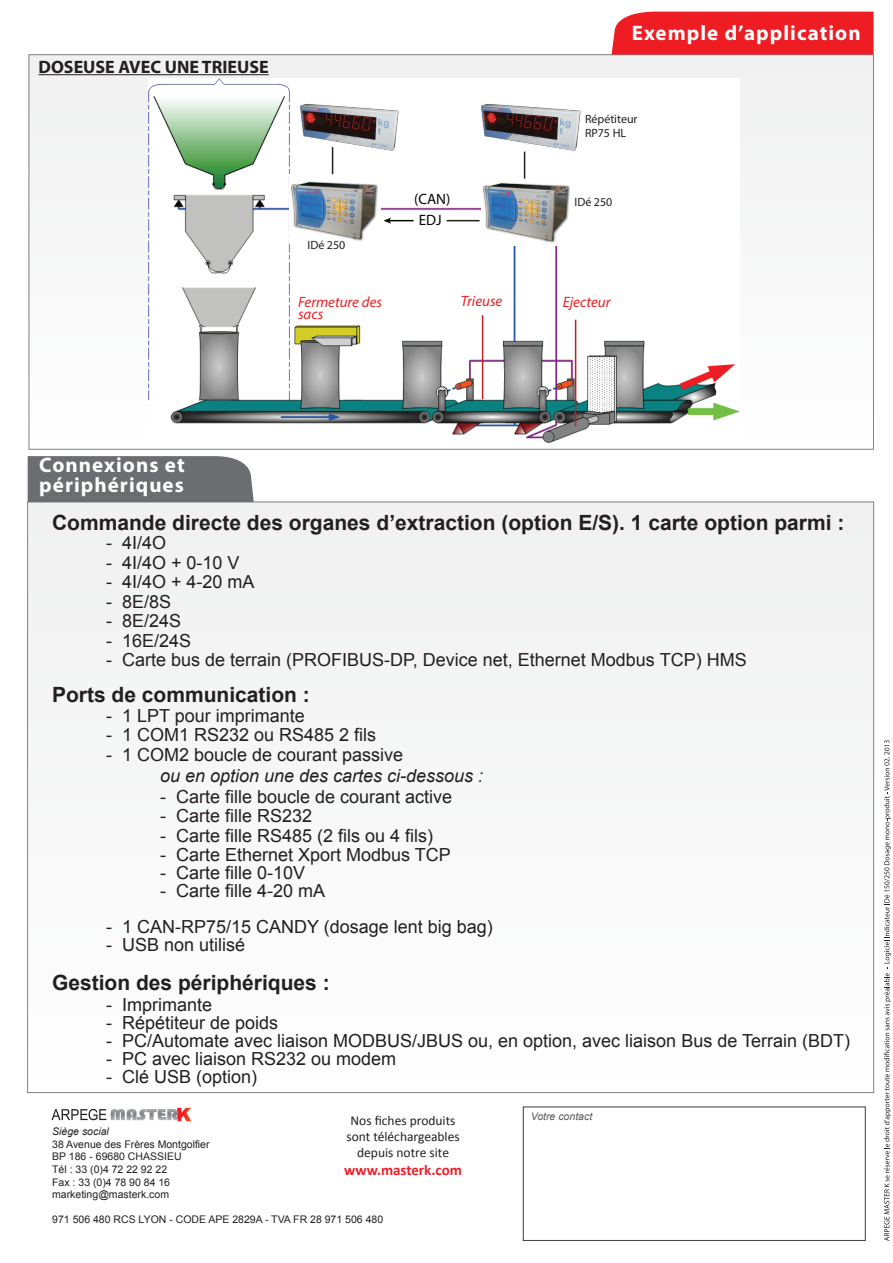
<style>
.page{position:relative;width:893px;height:1263px;background:#fff}
.page>*{position:absolute;margin:0;border:0;box-sizing:border-box;transform-origin:0 0}
.t1{font:700 21px "Arial";color:#231f20}
.t2{font:700 21px/19.5px "Myriad Pro";letter-spacing:.05em;color:#fff}
.t3{font:18px "Arial";color:#231f20}
.t4{font:italic 18px "Arial";color:#231f20}
.t5{font:700 18px "Myriad Pro";color:#231f20}
.t6{font:italic 15px/12px "Myriad Pro";color:#ee1f23}
.t7{font:700 15px "Calibri";color:#ee1d27}
.t8{font:15px "Myriad Pro";color:#040503}
.t9{font:13.5px/16.2px "Calibri";color:#231f20;text-align:center}
.t10{font:12px/14.4px "Myriad Pro";color:#231f20}
.t11{font:10.5px/12.6px "Arial";color:#231f20}
.t12{font:italic 10.5px "Arial";color:#57585a}
.t13{font:italic 10.5px "Arial";color:#231f20}
</style>
<div class="page">
<div style="left:29px;top:55px;width:844px;height:394px;background:#f6f6f7"></div>
<div style="left:612px;top:12px;width:262px;height:43px;background:#ee1d23"></div>
<div style="left:28px;top:502px;width:846px;height:590px;background:#f7f7f8"></div>
<div style="left:28px;top:456px;width:226px;height:46px;background:#6c6d70"></div>
<hr style="left:39px;top:74px;width:230px;height:1px;background:#231f20">
<img style="left:148px;top:78px;width:591px;height:365px">
<img style="left:283px;top:172px;width:105px;height:79px">
<img style="left:475px;top:174px;width:105px;height:78px">
<img style="left:296px;top:87px;width:108px;height:81px">
<img style="left:478px;top:87px;width:107px;height:81px">
<svg style="left:332px;top:147px;width:1px;height:27px"></svg>
<svg style="left:524px;top:152px;width:1px;height:27px"></svg>
<hr style="left:483px;top:315px;width:1px;height:84px;background:#e8b1b2">
<hr style="left:482px;top:315px;width:1px;height:84px;background:#bf2025">
<svg style="left:576px;top:320px;width:1px;height:106px"></svg>
<hr style="left:575px;top:320px;width:1px;height:106px;background:#bf2025">
<svg style="left:384px;top:218px;width:30px;height:6px"></svg>
<hr style="left:447px;top:220px;width:33px;height:1px;background:#231f20">
<svg style="left:52px;top:1109px;width:54px;height:11px"></svg>
<img style="left:111px;top:1109px;width:14px;height:11px">
<svg style="left:126px;top:1108px;width:66px;height:13px"></svg>
<svg style="left:884px;top:740px;width:7px;height:501px"></svg>
<p class="t5" style="left:39px;top:55px;width:232px">DOSEUSE AVEC UNE TRIEUSE</p>
<p class="t2" style="left:632px;top:23px;width:230px">Exemple d’application</p>
<p class="t10" style="left:307px;top:238px;width:39px">IDé 250</p>
<p class="t8" style="left:414px;top:189px;width:38px">(CAN)</p>
<p class="t8" style="left:419px;top:210px;width:24px">EDJ</p>
<p class="t10" style="left:585px;top:112px;width:54px">Répétiteur<br>RP75 HL</p>
<p class="t10" style="left:574px;top:195px;width:39px">IDé 250</p>
<p class="t6" style="left:298px;top:296px;width:86px">Fermeture des sacs</p>
<p class="t6" style="left:461px;top:294px;width:43px">Trieuse</p>
<p class="t6" style="left:563px;top:296px;width:49px">Ejecteur</p>
<p class="t2" style="left:39px;top:455px;width:147px">Connexions et périphériques</p>
<p class="t1" style="left:52px;top:508px;width:794px">Commande directe des organes d’extraction (option E/S). 1 carte option parmi :</p>
<p class="t3" style="left:106px;top:531px;width:62px">- 4I/4O</p>
<p class="t3" style="left:106px;top:551px;width:135px">- 4I/4O + 0-10 V</p>
<p class="t3" style="left:106px;top:570px;width:150px">- 4I/4O + 4-20 mA</p>
<p class="t3" style="left:106px;top:590px;width:67px">- 8E/8S</p>
<p class="t3" style="left:106px;top:609px;width:77px">- 8E/24S</p>
<p class="t3" style="left:106px;top:629px;width:87px">- 16E/24S</p>
<p class="t3" style="left:106px;top:648px;width:642px">- Carte bus de terrain (PROFIBUS-DP, Device net, Ethernet Modbus TCP) HMS</p>
<p class="t1" style="left:52px;top:681px;width:259px">Ports de communication :</p>
<p class="t3" style="left:106px;top:704px;width:200px">- 1 LPT pour imprimante</p>
<p class="t3" style="left:106px;top:723px;width:272px">- 1 COM1 RS232 ou RS485 2 fils</p>
<p class="t3" style="left:106px;top:743px;width:299px">- 1 COM2 boucle de courant passive</p>
<p class="t4" style="left:160px;top:764px;width:325px">ou en option une des cartes ci-dessous :</p>
<p class="t3" style="left:160px;top:785px;width:294px">- Carte fille boucle de courant active</p>
<p class="t3" style="left:160px;top:804px;width:154px">- Carte fille RS232</p>
<p class="t3" style="left:160px;top:824px;width:275px">- Carte fille RS485 (2 fils ou 4 fils)</p>
<p class="t3" style="left:160px;top:842px;width:292px">- Carte Ethernet Xport Modbus TCP</p>
<p class="t3" style="left:160px;top:860px;width:147px">- Carte fille 0-10V</p>
<p class="t3" style="left:160px;top:878px;width:167px">- Carte fille 4-20 mA</p>
<p class="t3" style="left:106px;top:914px;width:388px">- 1 CAN-RP75/15 CANDY (dosage lent big bag)</p>
<p class="t3" style="left:106px;top:932px;width:141px">- USB non utilisé</p>
<p class="t1" style="left:52px;top:968px;width:279px">Gestion des périphériques :</p>
<p class="t3" style="left:106px;top:992px;width:108px">- Imprimante</p>
<p class="t3" style="left:106px;top:1010px;width:174px">- Répétiteur de poids</p>
<p class="t3" style="left:106px;top:1028px;width:745px">- PC/Automate avec liaison MODBUS/JBUS ou, en option, avec liaison Bus de Terrain (BDT)</p>
<p class="t3" style="left:106px;top:1046px;width:292px">- PC avec liaison RS232 ou modem</p>
<p class="t3" style="left:106px;top:1064px;width:153px">- Clé USB (option)</p>
<p class="t9" style="left:346px;top:1112px;width:115px">Nos fiches produits sont téléchargeables depuis notre site</p>
<p class="t7" style="left:344px;top:1161px;width:119px">www.masterk.com</p>
<p class="t13" style="left:52px;top:1125px;width:58px">Siège social</p>
<p class="t11" style="left:52px;top:1138px;width:159px">38 Avenue des Frères Montgolfier<br>BP 186 - 69680 CHASSIEU<br>Tél : 33 (0)4 72 22 92 22<br>Fax : 33 (0)4 78 90 84 16 marketing@masterk.com</p>
<p class="t11" style="left:52px;top:1213px;width:332px">971 506 480 RCS LYON - CODE APE 2829A - TVA FR 28 971 506 480</p>
<p class="t12" style="left:531px;top:1110px;width:63px">Votre contact</p>
</div>
